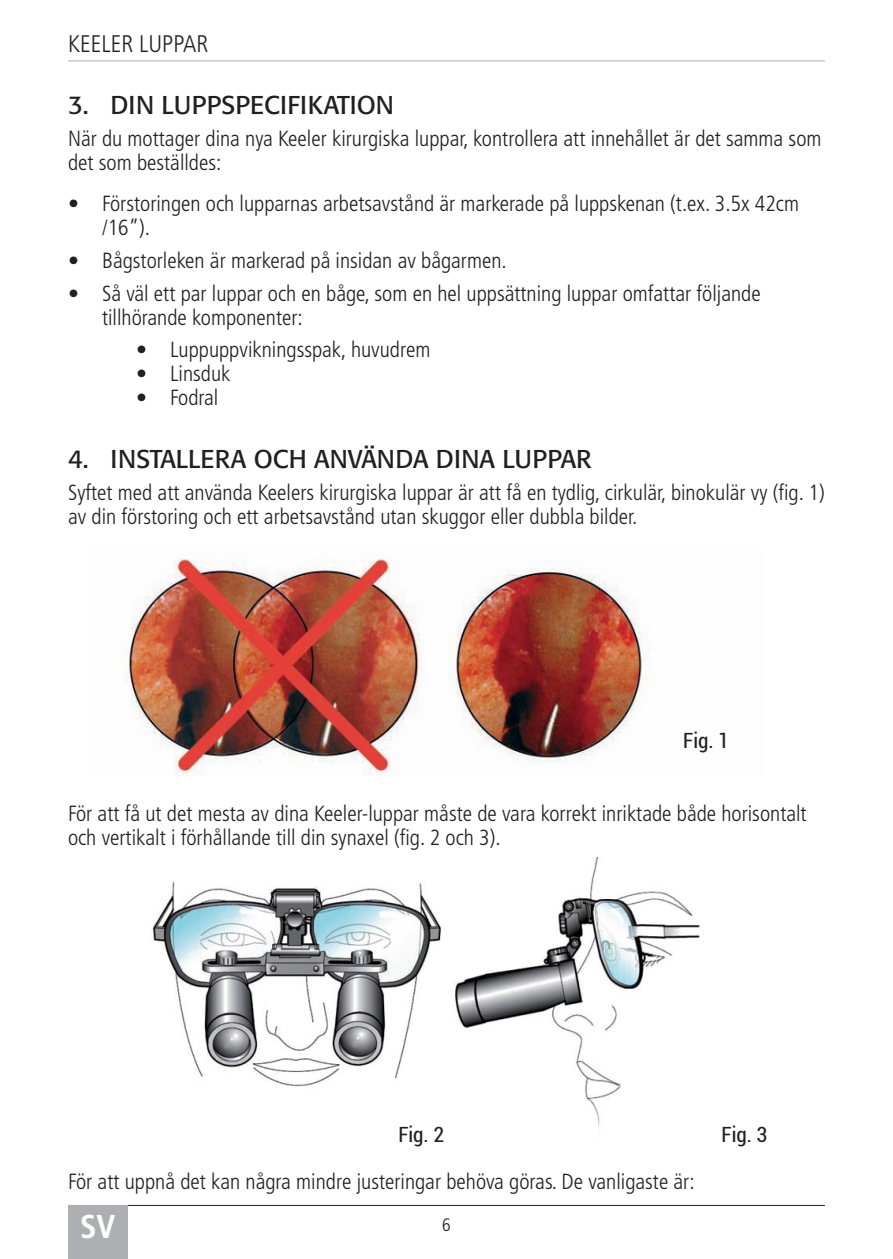
<style>
.page{position:relative;width:893px;height:1259px;background:#fff}
.page>*{position:absolute;margin:0;border:0;box-sizing:border-box;transform-origin:0 0}
.t1{font:700 condensed 33px "Frutiger LT Pro";color:#fff}
.t2{font:25.5px "Formata BQ";color:#231f20}
.t3{font:300 condensed 24px "Frutiger LT Pro";color:#231f20}
.Body_text{font:300 condensed 21.9px/24px "Frutiger LT Pro";color:#231f20}
.Figure{font:condensed 21px "Roboto";color:#231f20}
.t4{font:300 condensed 18px "Frutiger LT Pro";color:#231f20}
</style>
<div class="page">
<hr style="left:68px;top:1205px;width:757px;height:1px;background:#231f20">
<div style="left:68px;top:1205px;width:60px;height:54px;background:#aeafb3"></div>
<hr style="left:68px;top:60px;width:757px;height:1px;background:#aeafb3">
<img style="left:124px;top:558px;width:526px;height:217px">
<img style="left:152px;top:858px;width:548px;height:270px">
<p class="t3" style="left:68px;top:30px;width:142px">KEELER LUPPAR</p>
<p class="t2" style="left:68px;top:89px;width:327px">3. DIN LUPPSPECIFIKATION</p>
<p class="Body_text" style="left:68px;top:127px;width:755px">När du mottager dina nya Keeler kirurgiska luppar, kontrollera att innehållet är det samma som det som beställdes:</p>
<p class="Body_text" style="left:102px;top:192px;width:698px;text-indent:-34px">• Förstoringen och lupparnas arbetsavstånd är markerade på luppskenan (t.ex. 3.5x 42cm /16”).</p>
<p class="Body_text" style="left:68px;top:249px;width:440px">• Bågstorleken är markerad på insidan av bågarmen.</p>
<p class="Body_text" style="left:102px;top:281px;width:660px;text-indent:-34px">• Så väl ett par luppar och en båge, som en hel uppsättning luppar omfattar följande tillhörande komponenter:</p>
<p class="Body_text" style="left:136px;top:338px;width:296px">• Luppuppvikningsspak, huvudrem</p>
<p class="Body_text" style="left:136px;top:362px;width:96px">• Linsduk</p>
<p class="Body_text" style="left:136px;top:386px;width:84px">• Fodral</p>
<p class="t2" style="left:68px;top:443px;width:525px">4. INSTALLERA OCH ANVÄNDA DINA LUPPAR</p>
<p class="Body_text" style="left:68px;top:481px;width:758px">Syftet med att använda Keelers kirurgiska luppar är att få en tydlig, cirkulär, binokulär vy (fig. 1) av din förstoring och ett arbetsavstånd utan skuggor eller dubbla bilder.</p>
<p class="Figure" style="left:683px;top:725px;width:47px">Fig. 1</p>
<p class="Body_text" style="left:68px;top:801px;width:740px">För att få ut det mesta av dina Keeler-luppar måste de vara korrekt inriktade både horisontalt och vertikalt i förhållande till din synaxel (fig. 2 och 3).</p>
<p class="Figure" style="left:398px;top:1119px;width:47px">Fig. 2</p>
<p class="Figure" style="left:722px;top:1119px;width:47px">Fig. 3</p>
<p class="Body_text" style="left:68px;top:1170px;width:628px">För att uppnå det kan några mindre justeringar behöva göras. De vanligaste är:</p>
<h1 class="t1" style="left:80px;top:1207px;width:37px">SV</h1>
<p class="t4" style="left:442px;top:1214px;width:10px">6</p>
</div>
